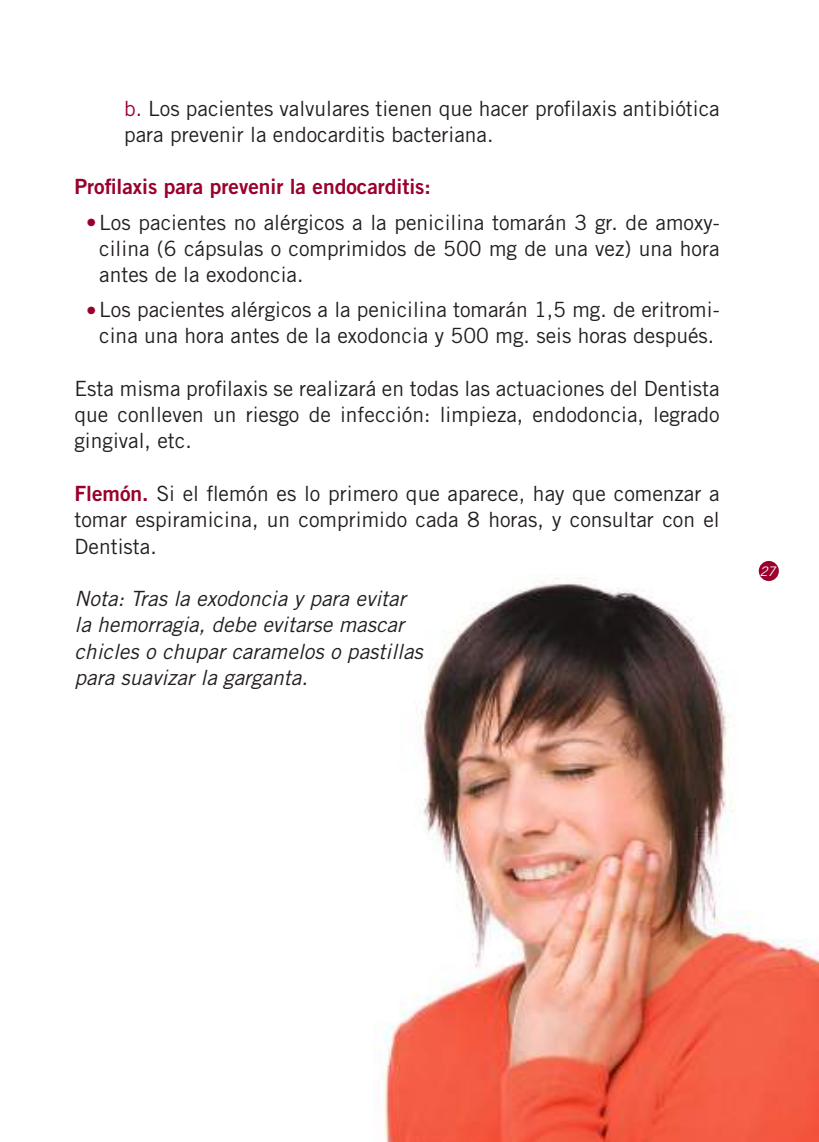
<style>
.page{position:relative;width:819px;height:1142px;background:#fff}
.page>*{position:absolute;margin:0;border:0;box-sizing:border-box;transform-origin:0 0}
.t1{font:21px/26.2px "Trade Gothic";color:#241f1f;text-align:justify}
.t2{font:italic 21px/26.2px "Trade Gothic";color:#241f1f}
.t3{font:21px "Trade Gothic Bold Two";color:#9b002d}
.t4{font:italic 13.12px "Trade Gothic";color:#fff}
.s1{color:#9b002d}
.s2{font-family:"Trade Gothic Bold Two";color:#9b002d}
</style>
<div class="page">
<img style="left:373px;top:574px;width:446px;height:567px">
<div style="left:758px;top:560px;width:20px;height:21px;background:#9b002d;border-radius:50%"></div>
<p class="t1" style="left:124px;top:95px;width:597px"><span class="s1">b.</span> Los pacientes valvulares tienen que hacer profilaxis antibiótica para prevenir la endocarditis bacteriana.</p>
<p class="t3" style="left:74px;top:174px;width:358px">Profilaxis para prevenir la endocarditis:</p>
<p class="t1" style="left:99px;top:208px;width:622px;text-indent:-13px"><span class="s1">•</span>Los pacientes no alérgicos a la penicilina tomarán 3 gr. de amoxy&shy;cilina (6 cápsulas o comprimidos de 500 mg de una vez) una hora antes de la exodoncia.</p>
<p class="t1" style="left:86px;top:296px;width:635px;text-align:center"><span class="s1">•</span>Los pacientes alérgicos a la penicilina tomarán 1,5 mg. de eritromi&shy;cina una hora antes de la exodoncia y 500 mg. seis horas después.</p>
<p class="t1" style="left:74px;top:375px;width:646px">Esta misma profilaxis se realizará en todas las actuaciones del Dentista que conlleven un riesgo de infección: limpieza, endodoncia, legrado gingival, etc.</p>
<p class="t1" style="left:74px;top:480px;width:646px"><span class="s2">Flemón.</span> Si el flemón es lo primero que aparece, hay que comenzar a tomar espiramicina, un comprimido cada 8 horas, y consultar con el Dentista.</p>
<p class="t2" style="left:74px;top:585px;width:350px">Nota: Tras la exodoncia y para evitar la hemorragia, debe evitarse mascar chicles o chupar caramelos o pastillas para suavizar la garganta.</p>
<p class="t4" style="left:759px;top:563px;width:17px">27</p>
</div>
